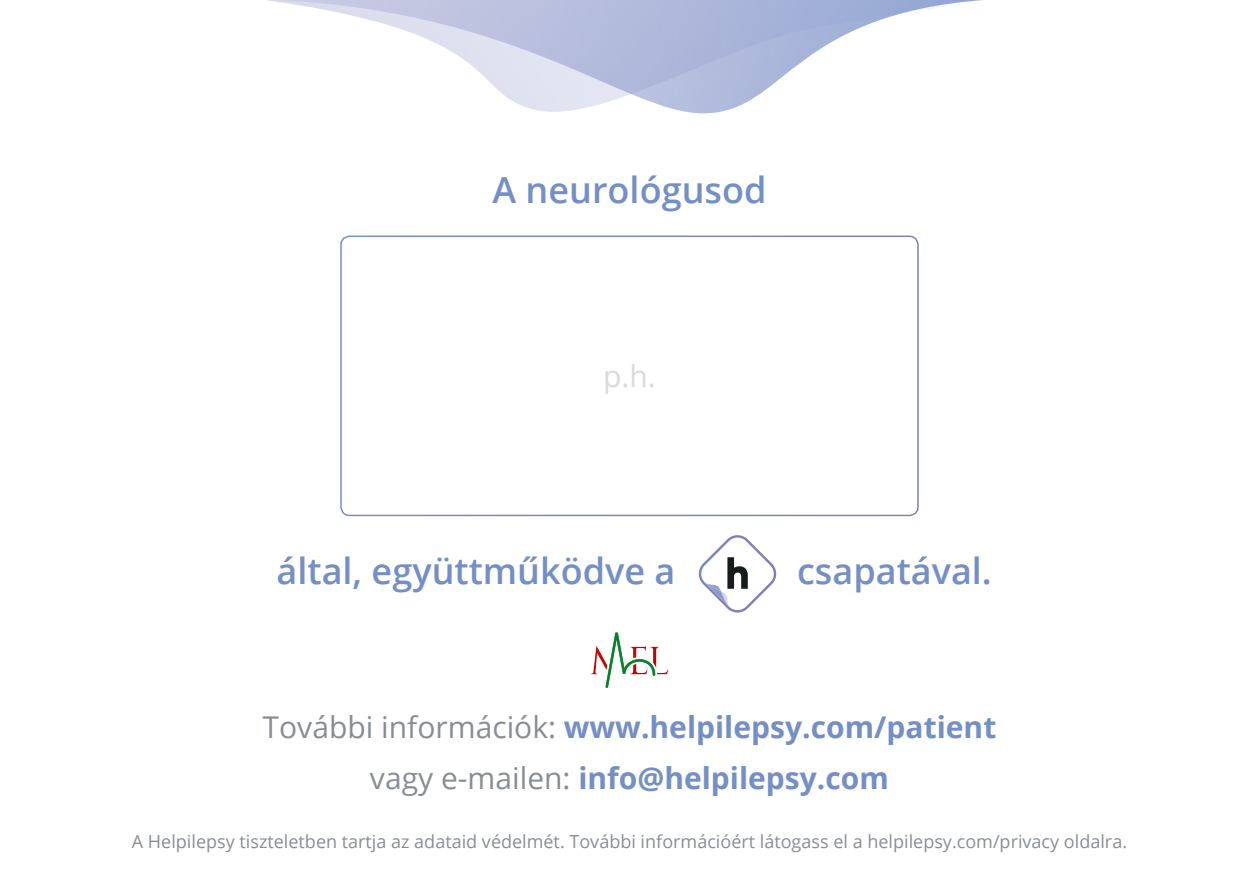
<style>
.page{position:relative;width:1259px;height:893px;background:#fff}
.page>*{position:absolute;margin:0;border:0;box-sizing:border-box;transform-origin:0 0}
.t1{font:600 36px "Open Sans";color:#748fc7}
.t2{font:700 30px/50.4px "Open Sans";color:#748fc7;text-align:center}
.t3{font:30px "Open Sans";color:#d8dadd}
.t4{font:18px "Open Sans";color:#888d94}
.s1{font-weight:400;color:#888d94}
</style>
<div class="page">
<div style="left:340px;top:236px;width:578px;height:280px;border:2px solid #fff;border-radius:9px"></div>
<img style="left:699px;top:535px;width:78px;height:77px">
<svg style="left:705px;top:557px;width:43px;height:50px"></svg>
<svg style="left:267px;top:0;width:716px;height:113px"></svg>
<svg style="left:591px;top:633px;width:77px;height:55px"></svg>
<h1 class="t1" style="left:492px;top:165px;width:275px">A neurológusod</h1>
<h2 class="t3" style="left:603px;top:356px;width:54px">p.h.</h2>
<h1 class="t1" style="left:277px;top:546px;width:400px">által, együttműködve a</h1>
<h1 class="t1" style="left:797px;top:546px;width:196px">csapatával.</h1>
<h2 class="t2" style="left:263px;top:701px;width:735px"><span class="s1">További információk:</span> www.helpilepsy.com/patient <span class="s1">vagy e-mailen:</span> info@helpilepsy.com</h2>
<p class="t4" style="left:132px;top:829px;width:996px">A Helpilepsy tiszteletben tartja az adataid védelmét. További információért látogass el a helpilepsy.com/privacy oldalra.</p>
</div>
